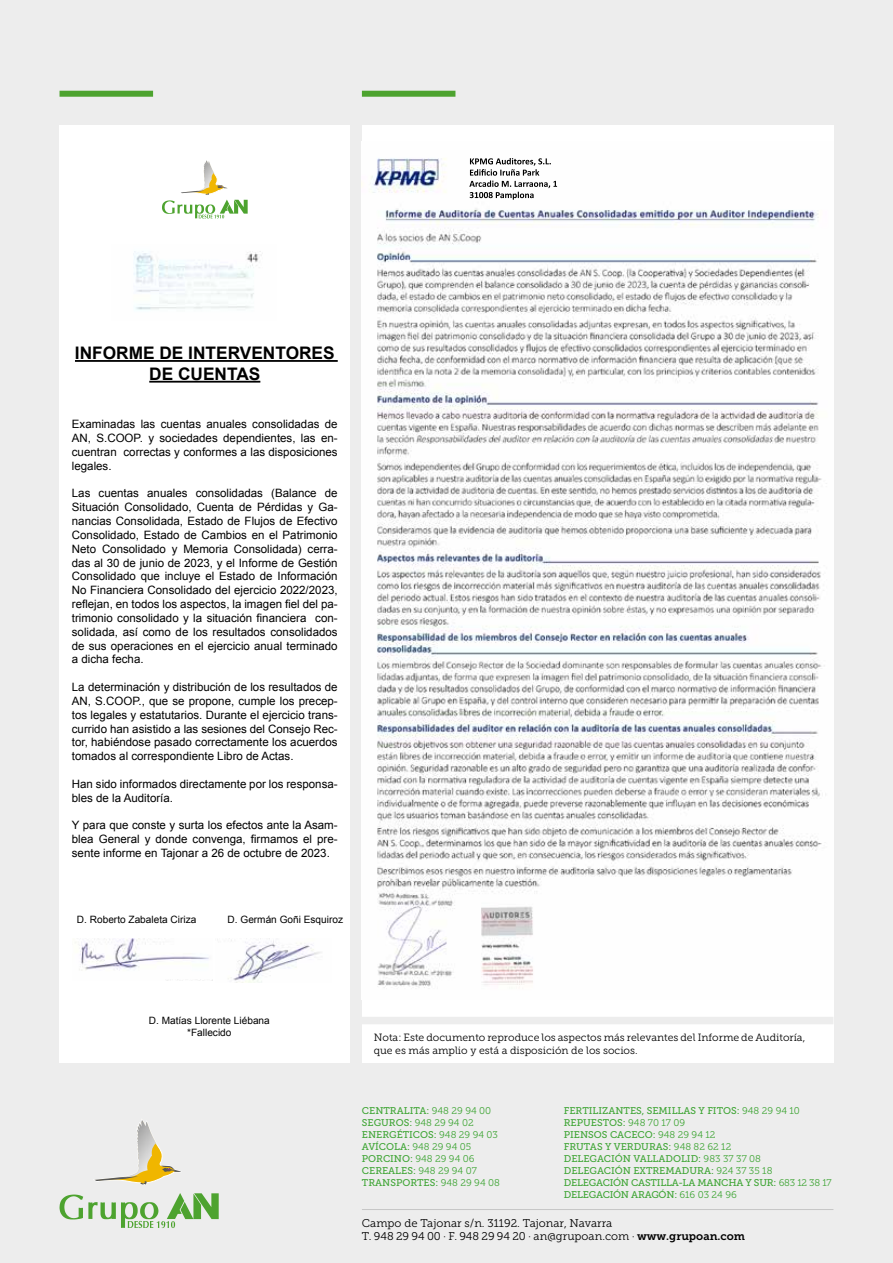
<style>
.page{position:relative;width:893px;height:1263px;background:#ededed}
.page>*{position:absolute;margin:0;border:0;box-sizing:border-box;transform-origin:0 0}
.t1{font:700 17.25px/20.7px "Arial";color:#000;text-align:center}
.t2{font:11.55px/13.8px "Arial";color:#000;text-align:justify}
.t3{font:11.25px/13.5px "Museo Slab 300";color:#000}
.t4{font:10.5px/13.5px "Museo Slab 300";color:#000}
.t5{font:10.05px/12.1px "Arial";color:#000;text-align:center}
.t6{font:9.75px/12px "Museo Slab 500";color:#3fa535}
.t7{font:9.75px/12px "Museo Slab 300";color:#3fa535}
.s1{font-family:"Museo Slab 300"}
.s2{font-family:"Museo Slab 500"}
.s3{font-family:"Museo Slab 700"}
</style>
<div class="page">
<hr style="left:362px;top:1209px;width:471px;height:1px;background:#c6c6c6">
<div style="left:60px;top:91px;width:93px;height:6px;background:#4da32f"></div>
<div style="left:60px;top:125px;width:290px;height:937px;background:#fff"></div>
<hr style="left:75px;top:360px;width:263px;height:2px;background:#000">
<hr style="left:149px;top:381px;width:111px;height:2px;background:#000">
<div style="left:362px;top:125px;width:471px;height:937px;background:#fff"></div>
<img style="left:371px;top:158px;width:455px;height:830px">
<div style="left:362px;top:91px;width:93px;height:6px;background:#4da32f"></div>
<svg style="left:95px;top:1119px;width:86px;height:66px"></svg>
<svg style="left:60px;top:1193px;width:159px;height:35px"></svg>
<div style="left:358px;top:1017px;width:475px;height:7px;background:#ededed"></div>
<img style="left:75px;top:938px;width:137px;height:43px">
<img style="left:133px;top:251px;width:129px;height:59px">
<svg style="left:162px;top:160px;width:86px;height:58px"></svg>
<img style="left:228px;top:938px;width:93px;height:44px">
<h1 class="t1" style="left:75px;top:343px;width:261px">INFORME DE INTERVENTORES<br>DE CUENTAS</h1>
<p class="t2" style="left:72px;top:417px;width:267px">Examinadas las cuentas anuales consolidadas de AN, S.COOP. y sociedades dependientes, las en&shy;cuentran correctas y conformes a las disposiciones legales.</p>
<p class="t2" style="left:72px;top:487px;width:267px">Las cuentas anuales consolidadas (Balance de Situación Consolidado, Cuenta de Pérdidas y Ga&shy;nancias Consolidada, Estado de Flujos de Efectivo Consolidado, Estado de Cambios en el Patrimonio Neto Consolidado y Memoria Consolidada) cerra&shy;das al 30 de junio de 2023, y el Informe de Gestión Consolidado que incluye el Estado de Información No Financiera Consolidado del ejercicio 2022/2023, reflejan, en todos los aspectos, la imagen fiel del pa&shy;trimonio consolidado y la situación financiera con&shy;solidada, así como de los resultados consolidados de sus operaciones en el ejercicio anual terminado a dicha fecha.</p>
<p class="t2" style="left:72px;top:680px;width:267px">La determinación y distribución de los resultados de AN, S.COOP., que se propone, cumple los precep&shy;tos legales y estatutarios. Durante el ejercicio trans&shy;currido han asistido a las sesiones del Consejo Rec&shy;tor, habiéndose pasado correctamente los acuerdos tomados al correspondiente Libro de Actas.</p>
<p class="t2" style="left:72px;top:777px;width:267px">Han sido informados directamente por los responsa&shy;bles de la Auditoría.</p>
<p class="t2" style="left:72px;top:818px;width:267px">Y para que conste y surta los efectos ante la Asam&shy;blea General y donde convenga, firmamos el pre&shy;sente informe en Tajonar a 26 de octubre de 2023.</p>
<p class="t5" style="left:77px;top:914px;width:121px">D. Roberto Zabaleta Ciriza</p>
<p class="t5" style="left:228px;top:914px;width:117px">D. Germán Goñi Esquiroz</p>
<p class="t5" style="left:149px;top:1015px;width:123px">D. Matías Llorente Liébana *Fallecido</p>
<p class="t4" style="left:374px;top:1030px;width:433px">Nota: Este documento reproduce los aspectos más relevantes del Informe de Auditoría, que es más amplio y está a disposición de los socios.</p>
<p class="t6" style="left:362px;top:1104px;width:131px">CENTRALITA: <span class="s1">948 29 94 00</span></p>
<p class="t7" style="left:362px;top:1116px;width:113px"><span class="s2">SEGUROS:</span> 948 29 94 02</p>
<p class="t6" style="left:362px;top:1128px;width:138px">ENERGÉTICOS: <span class="s1">948 29 94 03</span></p>
<p class="t7" style="left:362px;top:1140px;width:114px"><span class="s2">AVÍCOLA:</span> 948 29 94 05<br><span class="s2">PORCINO:</span> 948 29 94 06</p>
<p class="t6" style="left:362px;top:1164px;width:140px">CEREALES: <span class="s1">948 29 94 07<br></span>TRANSPORTES: <span class="s1">948 29 94 08</span></p>
<p class="t6" style="left:564px;top:1104px;width:269px">FERTILIZANTES, SEMILLAS Y FITOS: <span class="s1">948 29 94 10<br></span>REPUESTOS: <span class="s1">948 70 17 09<br></span>PIENSOS CACECO: <span class="s1">948 29 94 12<br></span>FRUTAS Y VERDURAS: <span class="s1">948 82 62 12<br></span>DELEGACIÓN VALLADOLID: <span class="s1">983 37 37 08<br></span>DELEGACIÓN EXTREMADURA: <span class="s1">924 37 35 18<br></span>DELEGACIÓN CASTILLA-LA MANCHA Y SUR: <span class="s1">683 12 38 17<br></span>DELEGACIÓN ARAGÓN: <span class="s1">616 03 24 96</span></p>
<p class="t3" style="left:362px;top:1216px;width:385px">Campo de Tajonar s/n. 31192. Tajonar, Navarra<br>T. 948 29 94 00 · F. 948 29 94 20 · an@grupoan.com · <span class="s3">www.grupoan.com</span></p>
</div>
